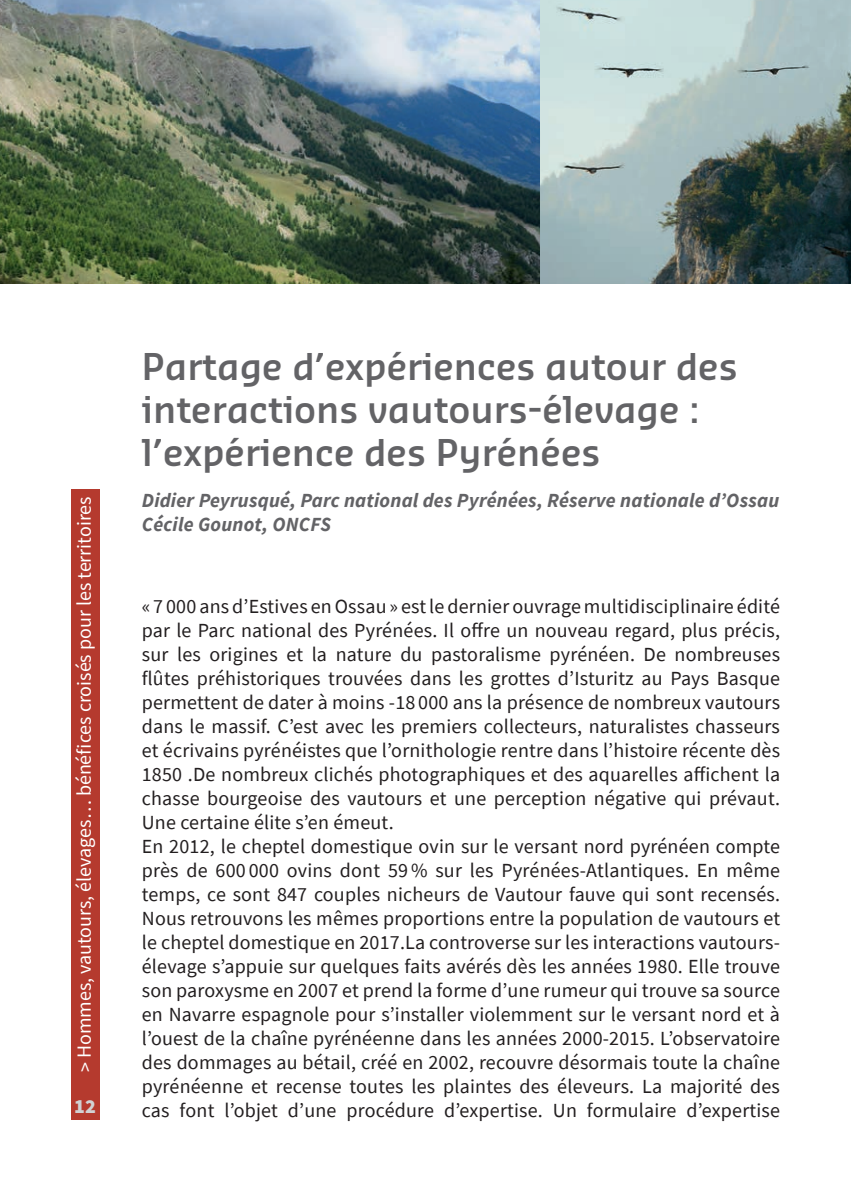
<style>
.page{position:relative;width:851px;height:1191px;background:#fff}
.page>*{position:absolute;margin:0;border:0;box-sizing:border-box;transform-origin:0 0}
.t1{font:600 36px/43.2px "Sansa Pro";color:#636366}
.t2{font:20px/24px "Source Sans Pro";letter-spacing:.01em;color:#231f20}
.t3{font:italic 700 20px/24px "Source Sans Pro";letter-spacing:.01em;color:#636366}
.t4{font:20px "Source Sans Pro";color:#fff}
.t5{font:900 20px "Source Sans Pro";color:#d1d2d4}
</style>
<div class="page">
<div style="left:71px;top:489px;width:28px;height:631px;background:#b53a2e"></div>
<img style="left:0;top:0;width:850px;height:283px">
<p class="t4" style="left:72px;top:1072px;width:577px;rotate:-90deg">&gt; Hommes, vautours, élevages… bénéfices croisés pour les territoires</p>
<p class="t5" style="left:74px;top:1093px;width:23px">12</p>
<h1 class="t1" style="left:142px;top:343px;width:597px">Partage d’expériences autour des interactions vautours-élevage : l’expérience des Pyrénées</h1>
<p class="t3" style="left:142px;top:488px;width:638px">Didier Peyrusqué, Parc national des Pyrénées, Réserve nationale d’Ossau<br>Cécile Gounot, ONCFS</p>
<p class="t2" style="left:142px;top:594px;width:639px">« 7 000 ans d’Estives en Ossau » est le dernier ouvrage multidisciplinaire édité par le Parc national des Pyrénées. Il offre un nouveau regard, plus précis, sur les origines et la nature du pastoralisme pyrénéen. De nombreuses flûtes préhistoriques trouvées dans les grottes d’Isturitz au Pays Basque permettent de dater à moins -18 000 ans la présence de nombreux vautours dans le massif. C’est avec les premiers collecteurs, naturalistes chasseurs et écrivains pyrénéistes que l’ornithologie rentre dans l’histoire récente dès 1850 .De nombreux clichés photographiques et des aquarelles affichent la chasse bourgeoise des vautours et une perception négative qui prévaut.<br>Une certaine élite s’en émeut.<br>En 2012, le cheptel domestique ovin sur le versant nord pyrénéen compte près de 600 000 ovins dont 59 % sur les Pyrénées-Atlantiques. En même temps, ce sont 847 couples nicheurs de Vautour fauve qui sont recensés.<br>Nous retrouvons les mêmes proportions entre la population de vautours et le cheptel domestique en 2017.La controverse sur les interactions vautours&shy;élevage s’appuie sur quelques faits avérés dès les années 1980. Elle trouve son paroxysme en 2007 et prend la forme d’une rumeur qui trouve sa source en Navarre espagnole pour s’installer violemment sur le versant nord et à l’ouest de la chaîne pyrénéenne dans les années 2000-2015. L’observatoire des dommages au bétail, créé en 2002, recouvre désormais toute la chaîne pyrénéenne et recense toutes les plaintes des éleveurs. La majorité des cas font l’objet d’une procédure d’expertise. Un formulaire d’expertise</p>
</div>
